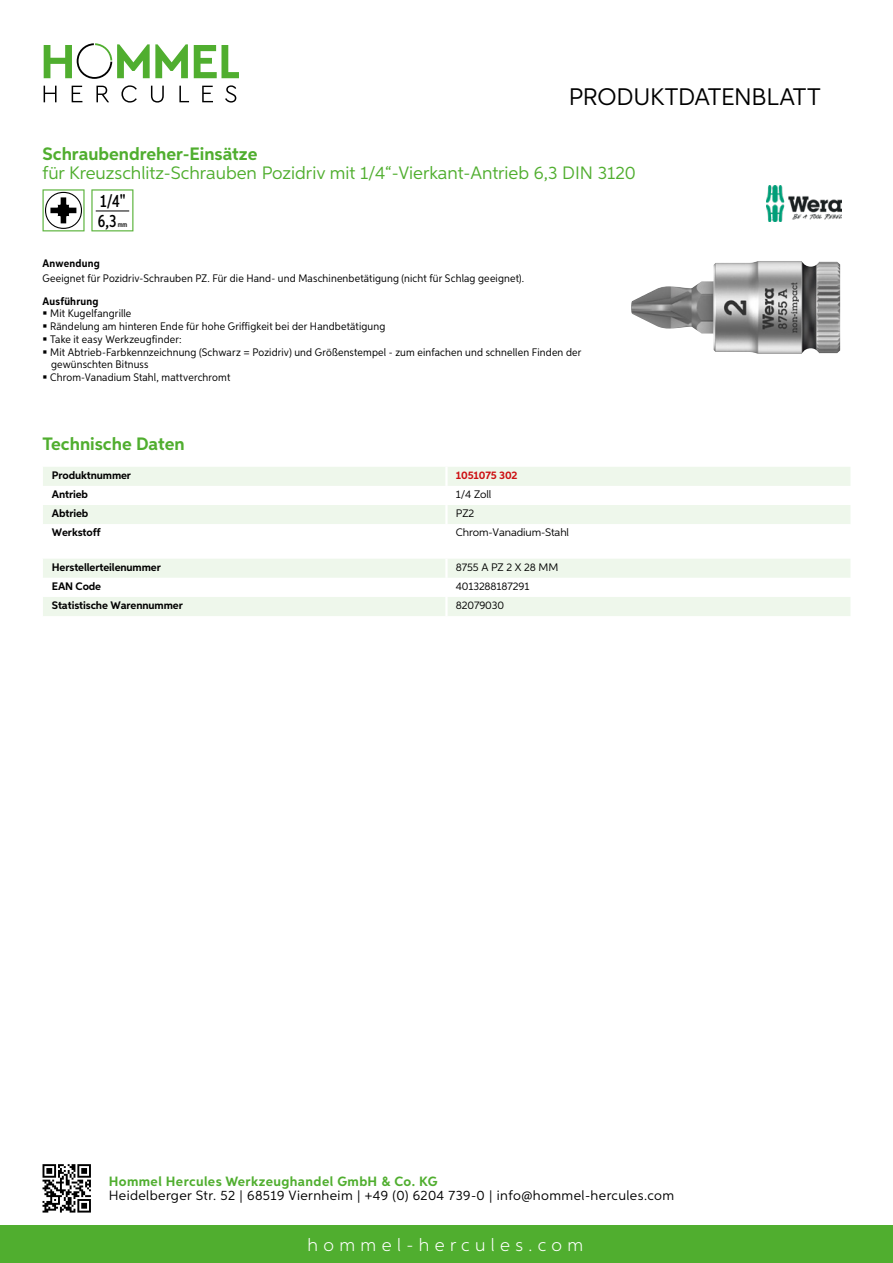
<style>
.page{position:relative;width:893px;height:1263px;background:#fff}
.page>*{position:absolute;margin:0;border:0;box-sizing:border-box;transform-origin:0 0}
.t1{font:24px "Aspira";letter-spacing:-.01em;color:#000}
.t2{font:18px "Aspira";color:#50ae2f}
.t3{font:700 18px "Aspira";color:#50ae2f}
.t4{font:300 18px "Aspira";letter-spacing:.3em;color:#fff}
.t5{font:500 17.85px/20.4px "Aspira XX Nar";color:#000}
.t6{font:13.5px "Aspira";letter-spacing:.03em;color:#000}
.t7{font:700 13.5px "Aspira";letter-spacing:.03em;color:#50ae2f}
.t8{font:10.95px/12.6px "Aspira Nar";letter-spacing:.015em;color:#000}
.t9{font:700 10.95px "Aspira";letter-spacing:-.01em;color:#000}
.t10{font:10.95px "Aspira";letter-spacing:-.01em;color:#000}
.t11{font:700 10.95px "Aspira Nar";letter-spacing:.02em;color:#000}
.t12{font:700 10.95px "Aspira";letter-spacing:-.01em;color:#cd1013}
.t13{font:500 7.35px "Aspira XX Nar";color:#000}
</style>
<div class="page">
<div style="left:0;top:1226px;width:893px;height:37px;background:#50ae2f"></div>
<svg style="left:43px;top:1164px;width:48px;height:48px"></svg>
<svg style="left:194px;top:45px;width:45px;height:33px"></svg>
<svg style="left:44px;top:43px;width:144px;height:36px"></svg>
<svg style="left:44px;top:86px;width:13px;height:16px"></svg>
<svg style="left:72px;top:86px;width:10px;height:16px"></svg>
<svg style="left:96px;top:86px;width:13px;height:16px"></svg>
<svg style="left:121px;top:85px;width:16px;height:18px"></svg>
<svg style="left:151px;top:86px;width:13px;height:17px"></svg>
<svg style="left:179px;top:86px;width:10px;height:16px"></svg>
<svg style="left:202px;top:86px;width:11px;height:16px"></svg>
<svg style="left:225px;top:85px;width:11px;height:18px"></svg>
<div style="left:43px;top:467px;width:807px;height:19px;background:#eef7eb"></div>
<div style="left:43px;top:505px;width:807px;height:19px;background:#eef7eb"></div>
<hr style="left:445px;top:467px;width:3px;height:19px;background:#fff">
<hr style="left:445px;top:505px;width:3px;height:19px;background:#fff">
<svg style="left:43px;top:559px;width:807px;height:57px"></svg>
<hr style="left:445px;top:597px;width:3px;height:19px;background:#fff">
<svg style="left:43px;top:189px;width:42px;height:42px"></svg>
<svg style="left:91px;top:189px;width:42px;height:42px"></svg>
<hr style="left:96px;top:211px;width:33px;height:1px;background:#000">
<img style="left:631px;top:261px;width:209px;height:93px">
<img style="left:766px;top:185px;width:76px;height:36px">
<h1 class="t1" style="left:569px;top:82px;width:253px">Produktdatenblatt</h1>
<h2 class="t3" style="left:43px;top:142px;width:216px">Schraubendreher-Einsätze</h2>
<h2 class="t2" style="left:43px;top:162px;width:595px">für Kreuzschlitz-Schrauben Pozidriv mit 1/4“-Vierkant-Antrieb 6,3 DIN 3120</h2>
<h3 class="t5" style="left:98px;top:191px;width:29px">1/4"<br>6,3</h3>
<p class="t13" style="left:118px;top:220px;width:11px">mm</p>
<p class="t11" style="left:43px;top:257px;width:59px">Anwendung</p>
<p class="t8" style="left:43px;top:272px;width:483px">Geeignet für Pozidriv-Schrauben PZ. Für die Hand- und Maschinenbetätigung (nicht für Schlag geeignet).</p>
<p class="t11" style="left:43px;top:294px;width:58px">Ausführung</p>
<p class="t8" style="left:50px;top:307px;width:533px">Mit Kugelfangrille<br>Rändelung am hinteren Ende für hohe Griffigkeit bei der Handbetätigung<br>Take it easy Werkzeugfinder:<br>Mit Abtrieb-Farbkennzeichnung (Schwarz = Pozidriv) und Größenstempel - zum einfachen und schnellen Finden der gewünschten Bitnuss<br>Chrom-Vanadium Stahl, mattverchromt</p>
<h2 class="t3" style="left:43px;top:433px;width:144px">Technische Daten</h2>
<p class="t9" style="left:52px;top:468px;width:81px">Produktnummer</p>
<p class="t12" style="left:456px;top:468px;width:63px">1051075 302</p>
<p class="t9" style="left:52px;top:487px;width:38px">Antrieb</p>
<p class="t10" style="left:456px;top:487px;width:37px">1/4 Zoll</p>
<p class="t9" style="left:52px;top:506px;width:38px">Abtrieb</p>
<p class="t10" style="left:456px;top:506px;width:20px">PZ2</p>
<p class="t9" style="left:52px;top:526px;width:50px">Werkstoff</p>
<p class="t10" style="left:456px;top:526px;width:115px">Chrom-Vanadium-Stahl</p>
<p class="t9" style="left:52px;top:560px;width:111px">Herstellerteilenummer</p>
<p class="t10" style="left:456px;top:560px;width:104px">8755 A PZ 2 X 28 MM</p>
<p class="t9" style="left:52px;top:579px;width:51px">EAN Code</p>
<p class="t10" style="left:456px;top:579px;width:75px">4013288187291</p>
<p class="t9" style="left:52px;top:598px;width:132px">Statistische Warennummer</p>
<p class="t10" style="left:456px;top:598px;width:50px">82079030</p>
<p class="t7" style="left:109px;top:1172px;width:330px">Hommel Hercules Werkzeughandel GmbH &amp; Co. KG</p>
<p class="t6" style="left:109px;top:1187px;width:567px">Heidelberger Str. 52 | 68519 Viernheim | +49 (0) 6204 739-0 | info@hommel-hercules.com</p>
<h2 class="t4" style="left:307px;top:1234px;width:277px">hommel-hercules.com</h2>
</div>
